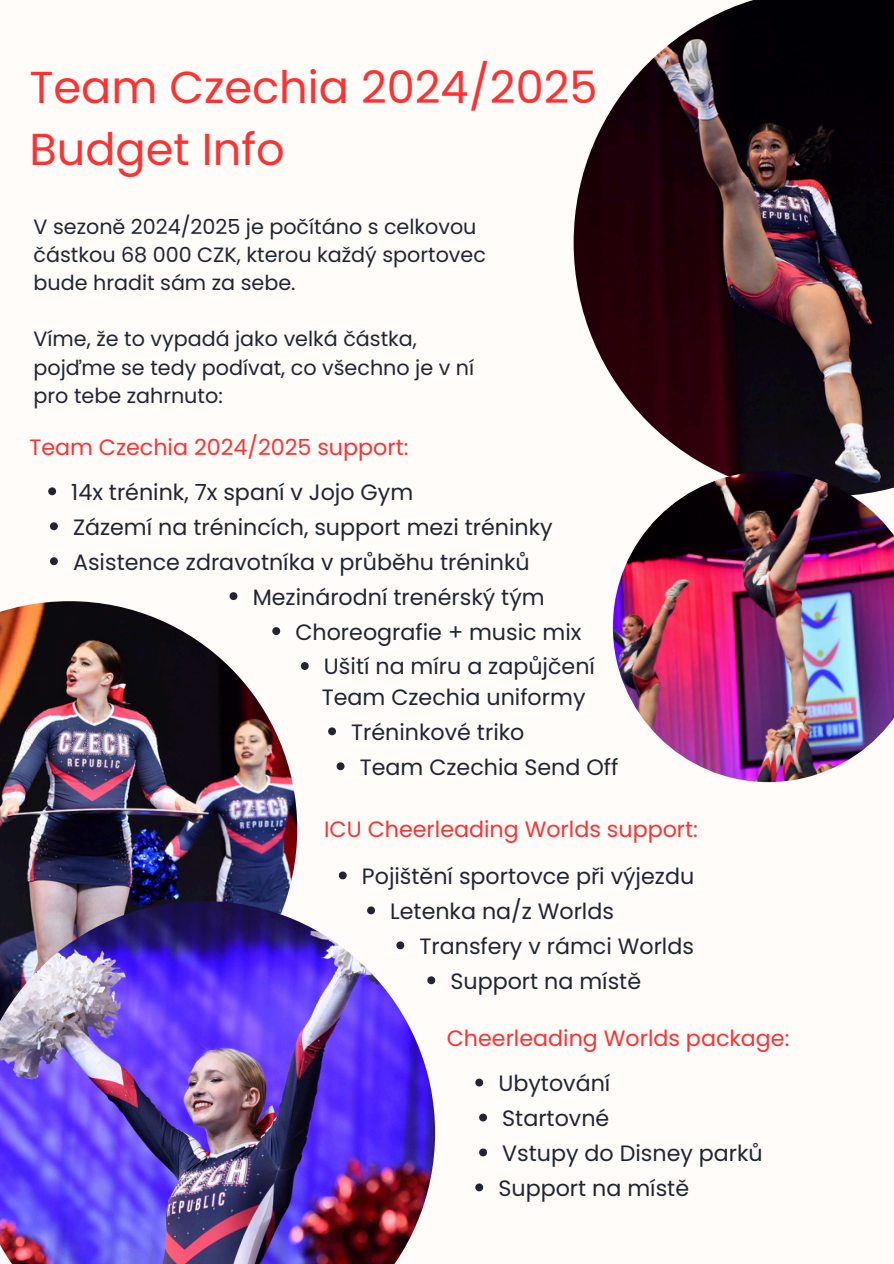
<style>
.page{position:relative;width:894px;height:1264px;background:#fff}
.page>*{position:absolute;margin:0;border:0;box-sizing:border-box;transform-origin:0 0}
.t1{font:44.7px/61.8px "Poppins";color:#ff3131}
.t2{font:22.2px "Poppins";color:#1f2631}
.t3{font:22.2px "Poppins";color:#ff3131}
.t4{font:20.7px/28.2px "Poppins";color:#1f2631}
</style>
<div class="page">
<div style="left:0;top:0;width:893px;height:1263px;background:#fffcfa"></div>
<img style="left:573px;top:0;width:320px;height:471px">
<img style="left:0;top:601px;width:297px;height:300px">
<img style="left:0;top:901px;width:435px;height:362px">
<svg style="left:48px;top:487px;width:8px;height:8px"></svg>
<svg style="left:336px;top:762px;width:8px;height:8px"></svg>
<svg style="left:272px;top:627px;width:8px;height:8px"></svg>
<svg style="left:50px;top:522px;width:8px;height:8px"></svg>
<svg style="left:328px;top:727px;width:8px;height:8px"></svg>
<svg style="left:229px;top:592px;width:8px;height:8px"></svg>
<svg style="left:50px;top:557px;width:8px;height:8px"></svg>
<svg style="left:301px;top:662px;width:7px;height:8px"></svg>
<img style="left:612px;top:471px;width:281px;height:311px">
<svg style="left:339px;top:871px;width:7px;height:8px"></svg>
<svg style="left:367px;top:906px;width:8px;height:8px"></svg>
<svg style="left:396px;top:941px;width:8px;height:8px"></svg>
<svg style="left:427px;top:976px;width:8px;height:8px"></svg>
<svg style="left:475px;top:1078px;width:8px;height:8px"></svg>
<svg style="left:479px;top:1113px;width:8px;height:8px"></svg>
<svg style="left:479px;top:1148px;width:8px;height:8px"></svg>
<svg style="left:475px;top:1183px;width:8px;height:8px"></svg>
<p class="t1" style="left:29px;top:56px;width:569px">Team Czechia 2024/2025<br>Budget Info</p>
<p class="t4" style="left:34px;top:212px;width:454px">V sezoně 2024/2025 je počítáno s celkovou částkou 68 000 CZK, kterou každý sportovec bude hradit sám za sebe.</p>
<p class="t4" style="left:34px;top:325px;width:442px">Víme, že to vypadá jako velká částka, pojďme se tedy podívat, co všechno je v ní pro tebe zahrnuto:</p>
<p class="t3" style="left:29px;top:431px;width:380px">Team Czechia 2024/2025 support:</p>
<p class="t2" style="left:71px;top:476px;width:343px">14x trénink, 7x spaní v Jojo Gym</p>
<p class="t2" style="left:73px;top:511px;width:481px">Zázemí na trénincích, support mezi tréninky</p>
<p class="t2" style="left:73px;top:546px;width:458px">Asistence zdravotníka v průběhu tréninků</p>
<p class="t2" style="left:252px;top:581px;width:293px">Mezinárodní trenérský tým</p>
<p class="t2" style="left:295px;top:616px;width:287px">Choreografie + music mix</p>
<p class="t2" style="left:324px;top:651px;width:272px">Ušití na míru a zapůjčení</p>
<p class="t2" style="left:322px;top:681px;width:265px">Team Czechia uniformy</p>
<p class="t2" style="left:351px;top:716px;width:175px">Tréninkové triko</p>
<p class="t2" style="left:359px;top:751px;width:260px">Team Czechia Send Off</p>
<p class="t3" style="left:324px;top:813px;width:375px">ICU Cheerleading Worlds support:</p>
<p class="t2" style="left:362px;top:860px;width:334px">Pojištění sportovce při výjezdu</p>
<p class="t2" style="left:390px;top:895px;width:225px">Letenka na/z Worlds</p>
<p class="t2" style="left:419px;top:930px;width:276px">Transfery v rámci Worlds</p>
<p class="t2" style="left:450px;top:965px;width:192px">Support na místě</p>
<p class="t3" style="left:446px;top:1022px;width:344px">Cheerleading Worlds package:</p>
<p class="t2" style="left:498px;top:1067px;width:113px">Ubytování</p>
<p class="t2" style="left:502px;top:1102px;width:109px">Startovné</p>
<p class="t2" style="left:502px;top:1137px;width:262px">Vstupy do Disney parků</p>
<p class="t2" style="left:498px;top:1172px;width:192px">Support na místě</p>
</div>
